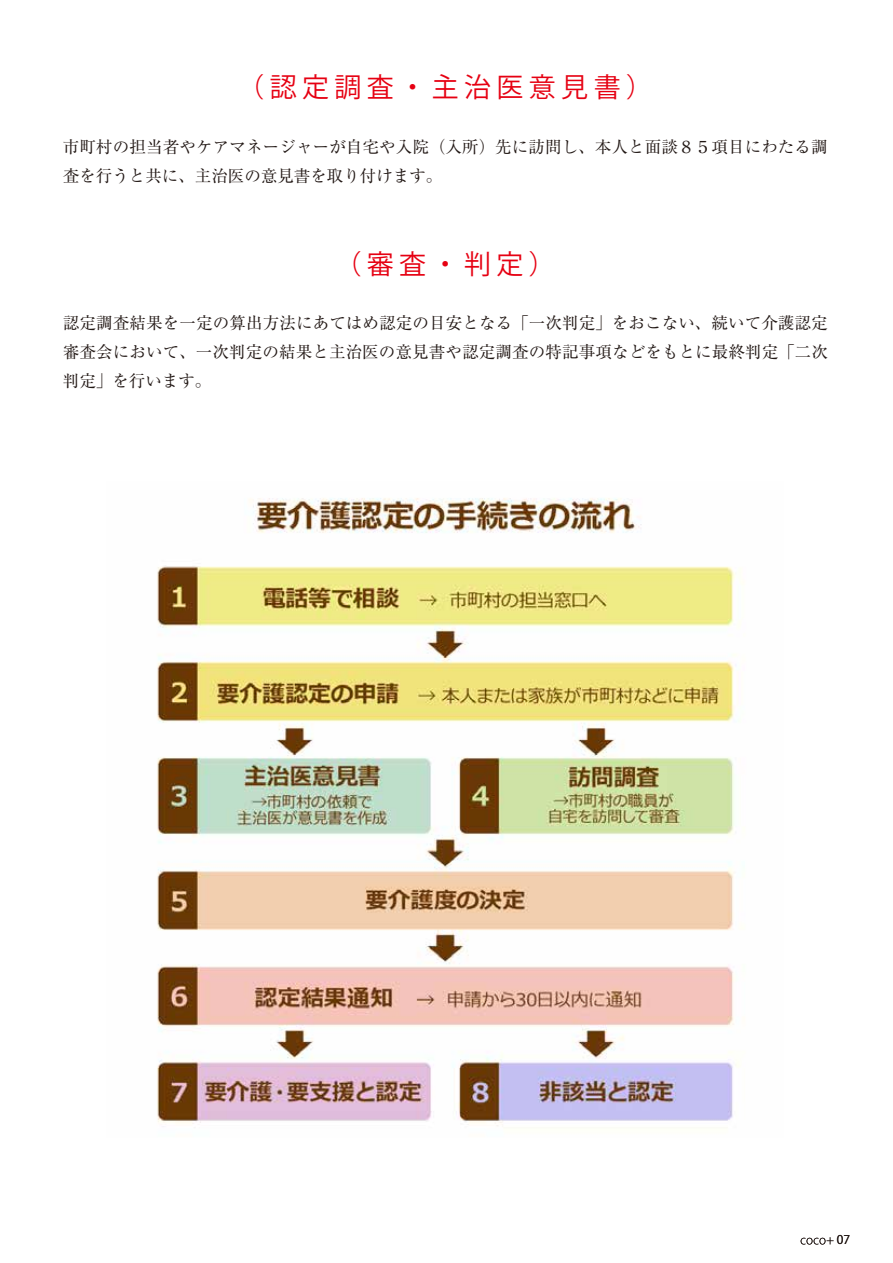
<style>
.page{position:relative;width:893px;height:1263px;background:#fff}
.page>*{position:absolute;margin:0;border:0;box-sizing:border-box;transform-origin:0 0}
.t1{font:27px "Koz Go Pro";letter-spacing:.2em;color:#e60012}
.t2{font:16.5px/28.8px "Ryumin Pro";letter-spacing:.01em;color:#221815}
.t3{font:12px "Koz Go Pro";color:#221815}
</style>
<div class="page">
<svg style="left:801px;top:1237px;width:32px;height:7px"></svg>
<img style="left:157px;top:498px;width:582px;height:628px">
<h1 class="t1" style="left:237px;top:70px;width:417px">（認定調査・主治医意見書）</h1>
<p class="t2" style="left:63px;top:131px;width:766px">市町村の担当者やケアマネージャーが自宅や入院（入所）先に訪問し、本人と面談８５項目にわたる調査を行うと共に、主治医の意見書を取り付けます。</p>
<h1 class="t1" style="left:334px;top:246px;width:223px">（審査・判定）</h1>
<p class="t2" style="left:63px;top:307px;width:767px;text-align:justify">認定調査結果を一定の算出方法にあてはめ認定の目安となる「一次判定」をおこない、続いて介護認定審査会において、一次判定の結果と主治医の意見書や認定調査の特記事項などをもとに最終判定「二次判定」を行います。</p>
<p class="t3" style="left:837px;top:1232px;width:15px">07</p>
</div>
